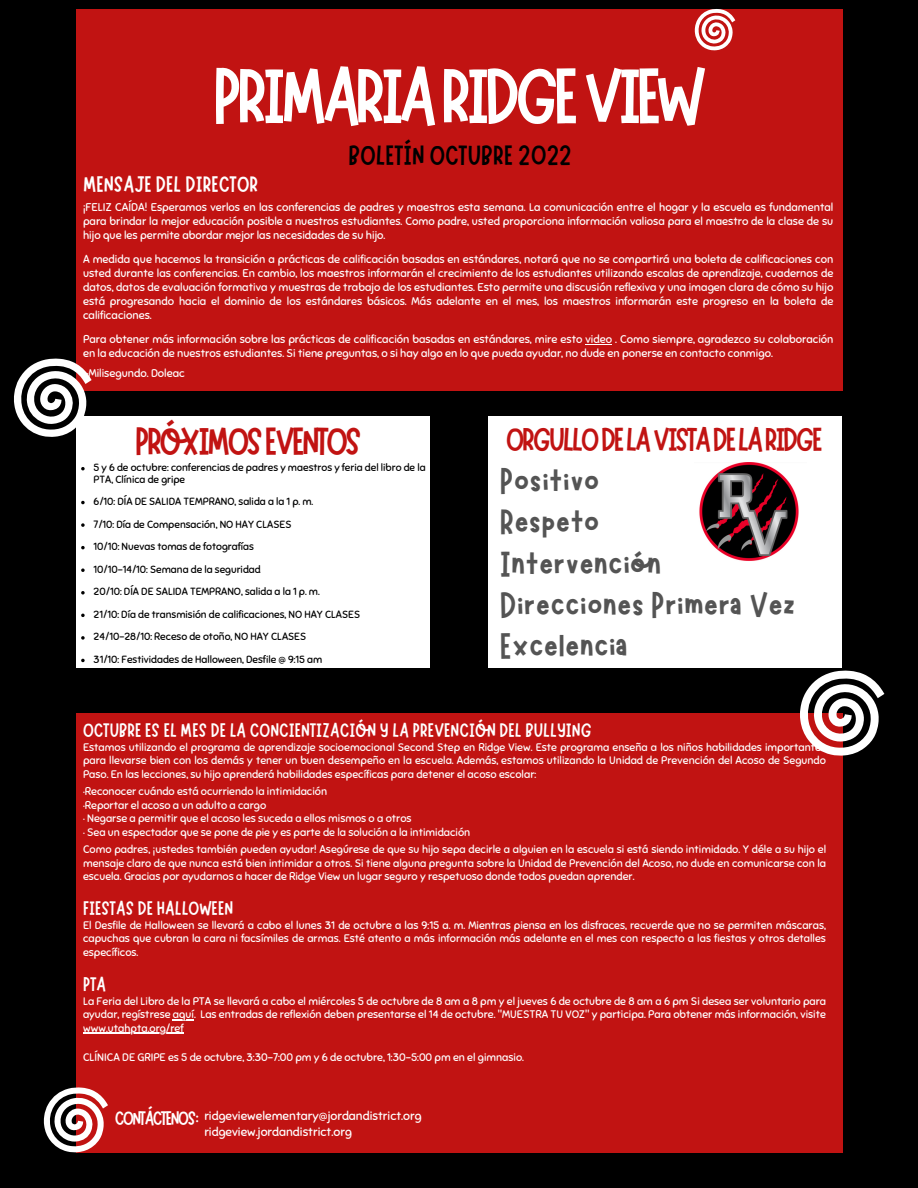
<style>
.page{position:relative;width:918px;height:1188px;background:#000}
.page>*{position:absolute;margin:0;border:0;box-sizing:border-box;transform-origin:0 0}
.t1{font:79.05px "Marykate";letter-spacing:-.07em;color:#fff}
.t2{font:39.15px "Marykate";letter-spacing:-.07em;color:#c11312}
.t3{font:36.9px/41.4px "Marykate";color:#545454}
.t4{font:33.15px "Marykate";letter-spacing:-.07em;color:#c11312}
.t5{font:27.9px "Marykate";color:#000}
.t6{font:22.5px "Marykate";color:#fff}
.t7{font:19.65px "Marykate";color:#fff}
.t8{font:19.65px "Marykate";letter-spacing:-.07em;color:#fff}
.t9{font:12.3px/15.3px "Sniglet";color:#fff}
.t10{font:11.25px/14px "Sniglet";color:#fff;text-align:justify}
.t11{font:10.95px/13.5px "Sniglet";color:#fff;text-align:justify}
.t12{font:10.35px/22.5px "Sniglet";color:#000}
</style>
<div class="page">
<div style="left:76px;top:9px;width:766px;height:381px;background:#c11312"></div>
<div style="left:76px;top:713px;width:766px;height:440px;background:#c11312"></div>
<div style="left:76px;top:416px;width:353px;height:252px;background:#fff"></div>
<div style="left:488px;top:416px;width:354px;height:252px;background:#fff"></div>
<svg style="left:14px;top:358px;width:78px;height:79px"></svg>
<svg style="left:800px;top:670px;width:84px;height:86px"></svg>
<svg style="left:44px;top:1087px;width:64px;height:65px"></svg>
<svg style="left:695px;top:9px;width:40px;height:41px"></svg>
<img style="left:699px;top:462px;width:100px;height:99px">
<svg style="left:586px;top:344px;width:26px;height:1px"></svg>
<svg style="left:173px;top:1019px;width:21px;height:1px"></svg>
<hr style="left:83px;top:1033px;width:101px;height:1px;background:#fff">
<svg style="left:81px;top:467px;width:4px;height:3px"></svg>
<svg style="left:81px;top:501px;width:4px;height:3px"></svg>
<svg style="left:81px;top:523px;width:4px;height:4px"></svg>
<svg style="left:81px;top:546px;width:4px;height:3px"></svg>
<svg style="left:81px;top:568px;width:4px;height:4px"></svg>
<svg style="left:81px;top:591px;width:4px;height:4px"></svg>
<svg style="left:81px;top:614px;width:4px;height:3px"></svg>
<svg style="left:81px;top:636px;width:4px;height:4px"></svg>
<svg style="left:81px;top:659px;width:4px;height:3px"></svg>
<h1 class="t1" style="left:213px;top:45px;width:494px">PRIMARIARIDGEVIEW</h1>
<h3 class="t5" style="left:348px;top:137px;width:225px">BOLETÍN OCTUBRE 2022</h3>
<h3 class="t6" style="left:83px;top:170px;width:177px">MENSAJE DEL DIRECTOR</h3>
<p class="t10" style="left:83px;top:201px;width:752px">¡FELIZ CAÍDA! Esperamos verlos en las conferencias de padres y maestros esta semana. La comunicación entre el hogar y la escuela es fundamental para brindar la mejor educación posible a nuestros estudiantes. Como padre, usted proporciona información valiosa para el maestro de la clase de su hijo que les permite abordar mejor las necesidades de su hijo.</p>
<p class="t10" style="left:83px;top:253px;width:752px">A medida que hacemos la transición a prácticas de calificación basadas en estándares, notará que no se compartirá una boleta de calificaciones con usted durante las conferencias. En cambio, los maestros informarán el crecimiento de los estudiantes utilizando escalas de aprendizaje, cuadernos de datos, datos de evaluación formativa y muestras de trabajo de los estudiantes. Esto permite una discusión reflexiva y una imagen clara de cómo su hijo está progresando hacia el dominio de los estándares básicos. Más adelante en el mes, los maestros informarán este progreso en la boleta de calificaciones.</p>
<p class="t10" style="left:83px;top:332px;width:752px">Para obtener más información sobre las prácticas de calificación basadas en estándares, mire esto video . Como siempre, agradezco su colaboración en la educación de nuestros estudiantes. Si tiene preguntas, o si hay algo en lo que pueda ayudar, no dude en ponerse en contacto conmigo.</p>
<p class="t10" style="left:83px;top:367px;width:103px">-Milisegundo. Doleac</p>
<h2 class="t2" style="left:135px;top:416px;width:228px">PRÓXIMOSEVENTOS</h2>
<p class="t12" style="left:94px;top:462px;width:334px;line-height:11.2px">5 y 6 de octubre: conferencias de padres y maestros y feria del libro de la<br>PTA, Clínica de gripe</p>
<p class="t12" style="left:94px;top:490px;width:268px">6/10: DÍA DE SALIDA TEMPRANO, salida a la 1 p. m.<br>7/10: Día de Compensación, NO HAY CLASES<br>10/10: Nuevas tomas de fotografías<br>10/10-14/10: Semana de la seguridad<br>20/10: DÍA DE SALIDA TEMPRANO, salida a la 1 p. m.<br>21/10: Día de transmisión de calificaciones, NO HAY CLASES 24/10-28/10: Receso de otoño, NO HAY CLASES<br>31/10: Festividades de Halloween, Desfile @ 9:15 am</p>
<h3 class="t4" style="left:506px;top:418px;width:318px">ORGULLODELAVISTADELARIDGE</h3>
<h3 class="t3" style="left:500px;top:456px;width:297px">Positivo<br>Respeto<br>Intervención<br>Direcciones Primera Vez<br>Excelencia</h3>
<h3 class="t7" style="left:83px;top:717px;width:510px">OCTUBRE ES EL MES DE LA CONCIENTIZACIÓN Y LA PREVENCIÓN DEL BULLYING</h3>
<p class="t11" style="left:83px;top:740px;width:745px">Estamos utilizando el programa de aprendizaje socioemocional Second Step en Ridge View. Este programa enseña a los niños habilidades importantes para llevarse bien con los demás y tener un buen desempeño en la escuela. Además, estamos utilizando la Unidad de Prevención del Acoso de Segundo Paso. En las lecciones, su hijo aprenderá habilidades específicas para detener el acoso escolar:</p>
<p class="t11" style="left:83px;top:785px;width:389px;text-align:left">·Reconocer cuándo está ocurriendo la intimidación<br>·Reportar el acoso a un adulto a cargo<br>· Negarse a permitir que el acoso les suceda a ellos mismos o a otros<br>· Sea un espectador que se pone de pie y es parte de la solución a la intimidación</p>
<p class="t11" style="left:83px;top:843px;width:745px">Como padres, ¡ustedes también pueden ayudar! Asegúrese de que su hijo sepa decirle a alguien en la escuela si está siendo intimidado. Y déle a su hijo el mensaje claro de que nunca está bien intimidar a otros. Si tiene alguna pregunta sobre la Unidad de Prevención del Acoso, no dude en comunicarse con la escuela. Gracias por ayudarnos a hacer de Ridge View un lugar seguro y respetuoso donde todos puedan aprender.</p>
<h3 class="t7" style="left:83px;top:896px;width:152px">FIESTAS DE HALLOWEEN</h3>
<p class="t11" style="left:83px;top:919px;width:745px">El Desfile de Halloween se llevará a cabo el lunes 31 de octubre a las 9:15 a. m. Mientras piensa en los disfraces, recuerde que no se permiten máscaras, capuchas que cubran la cara ni facsímiles de armas. Esté atento a más información más adelante en el mes con respecto a las fiestas y otros detalles específicos.</p>
<h3 class="t7" style="left:83px;top:971px;width:25px">PTA</h3>
<p class="t11" style="left:83px;top:994px;width:745px">La Feria del Libro de la PTA se llevará a cabo el miércoles 5 de octubre de 8 am a 8 pm y el jueves 6 de octubre de 8 am a 6 pm Si desea ser voluntario para ayudar, regístrese aquí. Las entradas de reflexión deben presentarse el 14 de octubre. "MUESTRA TU VOZ" y participa. Para obtener más información, visite www.utahpta.org/ref</p>
<p class="t11" style="left:83px;top:1051px;width:443px">CLÍNICA DE GRIPE es 5 de octubre, 3:30-7:00 pm y 6 de octubre, 1:30-5:00 pm en el gimnasio.</p>
<h3 class="t8" style="left:115px;top:1105px;width:87px">CONTÁCTENOS:</h3>
<p class="t9" style="left:204px;top:1109px;width:219px">ridgeviewelementary@jordandistrict.org ridgeview.jordandistrict.org</p>
</div>
